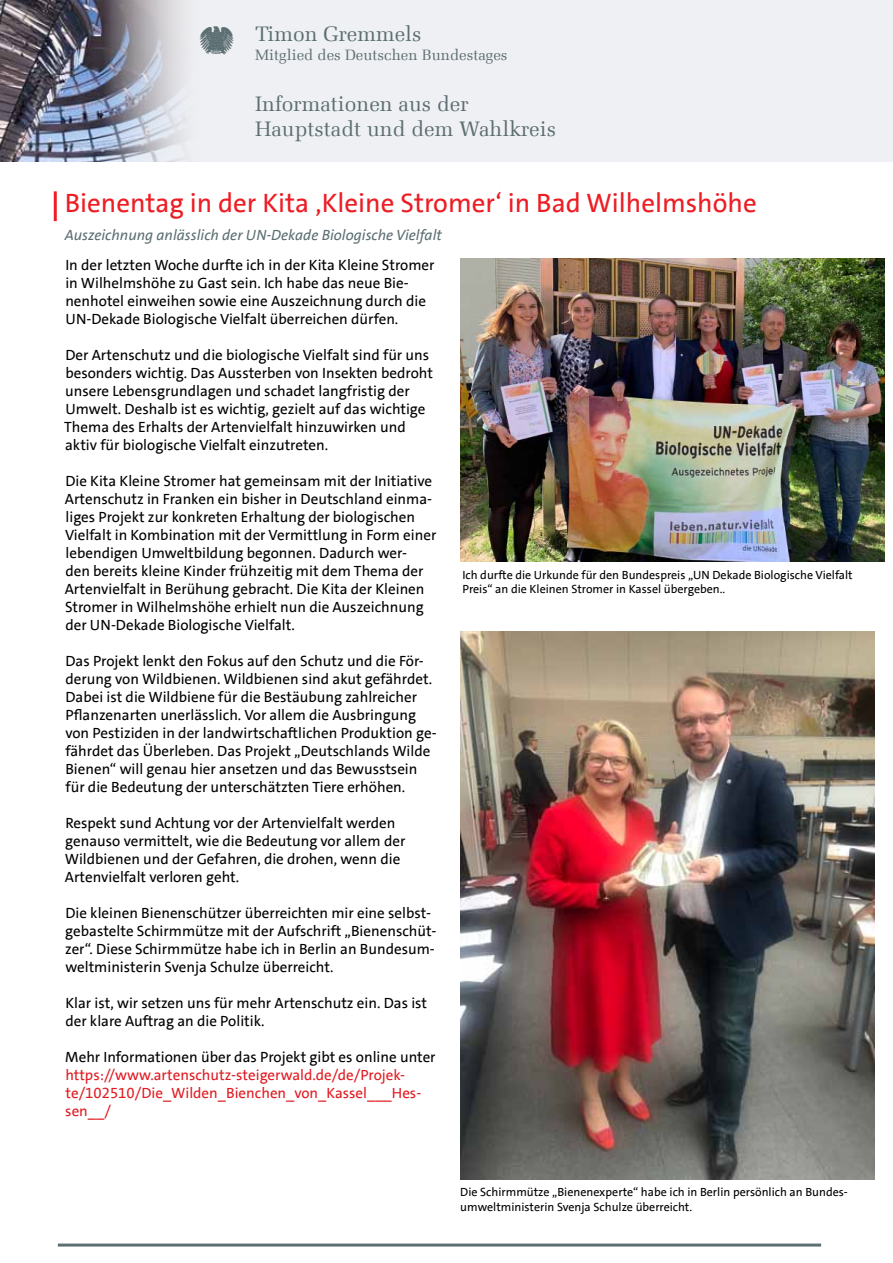
<style>
.page{position:relative;width:893px;height:1263px;background:#fff}
.page>*{position:absolute;margin:0;border:0;box-sizing:border-box;transform-origin:0 0}
.t1{font:27px "SPD The Sans";color:#ed1d24}
.t2{font:21px/25.2px "Melior Com";color:#5c6e72}
.t3{font:15px/18px "SPD The Sans";color:#000}
.t4{font:15px/18px "SPD The Sans";color:#e11b22}
.t5{font:italic 15px "SPD The Sans";color:#5c6e72}
.t6{font:15px "Melior Com";color:#5c6e72}
.t7{font:12px/14.4px "SPD The Sans";color:#000}
</style>
<div class="page">
<div style="left:0;top:0;width:893px;height:162px;background:#eff0f3"></div>
<img style="left:0;top:0;width:186px;height:162px">
<hr style="left:54px;top:191px;width:3px;height:30px;background:#ed1d24">
<hr style="left:58px;top:1243px;width:763px;height:3px;background:#5c6e72">
<img style="left:460px;top:258px;width:424px;height:303px">
<img style="left:460px;top:631px;width:415px;height:548px">
<h2 class="t2" style="left:255px;top:21px;width:168px">Timon Gremmels</h2>
<p class="t6" style="left:255px;top:46px;width:254px">Mitglied des Deutschen Bundestages</p>
<h2 class="t2" style="left:255px;top:91px;width:302px">Informationen aus der<br>Hauptstadt und dem Wahlkreis</h2>
<h1 class="t1" style="left:65px;top:185px;width:693px">Bienentag in der Kita ‚Kleine Stromer‘ in Bad Wilhelmshöhe</h1>
<p class="t5" style="left:65px;top:226px;width:379px">Auszeichnung anlässlich der UN-Dekade Biologische Vielfalt</p>
<p class="t3" style="left:65px;top:256px;width:371px">In der letzten Woche durfte ich in der Kita Kleine Stromer in Wilhelmshöhe zu Gast sein. Ich habe das neue Bie&shy;nenhotel einweihen sowie eine Auszeichnung durch die UN-Dekade Biologische Vielfalt überreichen dürfen.</p>
<p class="t3" style="left:64px;top:346px;width:370px">Der Artenschutz und die biologische Vielfalt sind für uns besonders wichtig. Das Aussterben von Insekten bedroht unsere Lebensgrundlagen und schadet langfristig der Umwelt. Deshalb ist es wichtig, gezielt auf das wichtige Thema des Erhalts der Artenvielfalt hinzuwirken und aktiv für biologische Vielfalt einzutreten.</p>
<p class="t3" style="left:65px;top:472px;width:373px">Die Kita Kleine Stromer hat gemeinsam mit der Initiative Artenschutz in Franken ein bisher in Deutschland einma&shy;liges Projekt zur konkreten Erhaltung der biologischen Vielfalt in Kombination mit der Vermittlung in Form einer lebendigen Umweltbildung begonnen. Dadurch wer-<br>den bereits kleine Kinder frühzeitig mit dem Thema der Artenvielfalt in Berühung gebracht. Die Kita der Kleinen Stromer in Wilhelmshöhe erhielt nun die Auszeichnung der UN-Dekade Biologische Vielfalt.</p>
<p class="t3" style="left:65px;top:652px;width:373px">Das Projekt lenkt den Fokus auf den Schutz und die För&shy;derung von Wildbienen. Wildbienen sind akut gefährdet.<br>Dabei ist die Wildbiene für die Bestäubung zahlreicher Pflanzenarten unerlässlich. Vor allem die Ausbringung von Pestiziden in der landwirtschaftlichen Produktion ge&shy;fährdet das Überleben. Das Projekt „Deutschlands Wilde Bienen“ will genau hier ansetzen und das Bewusstsein für die Bedeutung der unterschätzten Tiere erhöhen.</p>
<p class="t3" style="left:65px;top:814px;width:342px">Respekt sund Achtung vor der Artenvielfalt werden genauso vermittelt, wie die Bedeutung vor allem der Wildbienen und der Gefahren, die drohen, wenn die Artenvielfalt verloren geht.</p>
<p class="t3" style="left:65px;top:904px;width:373px">Die kleinen Bienenschützer überreichten mir eine selbst&shy;gebastelte Schirmmütze mit der Aufschrift „Bienenschüt&shy;zer“. Diese Schirmmütze habe ich in Berlin an Bundesum&shy;weltministerin Svenja Schulze überreicht.</p>
<p class="t3" style="left:65px;top:994px;width:363px">Klar ist, wir setzen uns für mehr Artenschutz ein. Das ist der klare Auftrag an die Politik.</p>
<p class="t3" style="left:65px;top:1048px;width:372px">Mehr Informationen über das Projekt gibt es online unter</p>
<p class="t4" style="left:65px;top:1066px;width:357px">https://www.artenschutz-steigerwald.de/de/Projek&shy;te/102510/Die_Wilden_Bienchen_von_Kassel___Hes&shy;sen__/</p>
<p class="t7" style="left:462px;top:567px;width:392px">Ich durfte die Urkunde für den Bundespreis „UN Dekade Biologische Vielfalt<br>Preis“ an die Kleinen Stromer in Kassel übergeben..</p>
<p class="t7" style="left:460px;top:1185px;width:389px">Die Schirmmütze „Bienenexperte“ habe ich in Berlin persönlich an Bundes&shy;umweltministerin Svenja Schulze überreicht.</p>
</div>
